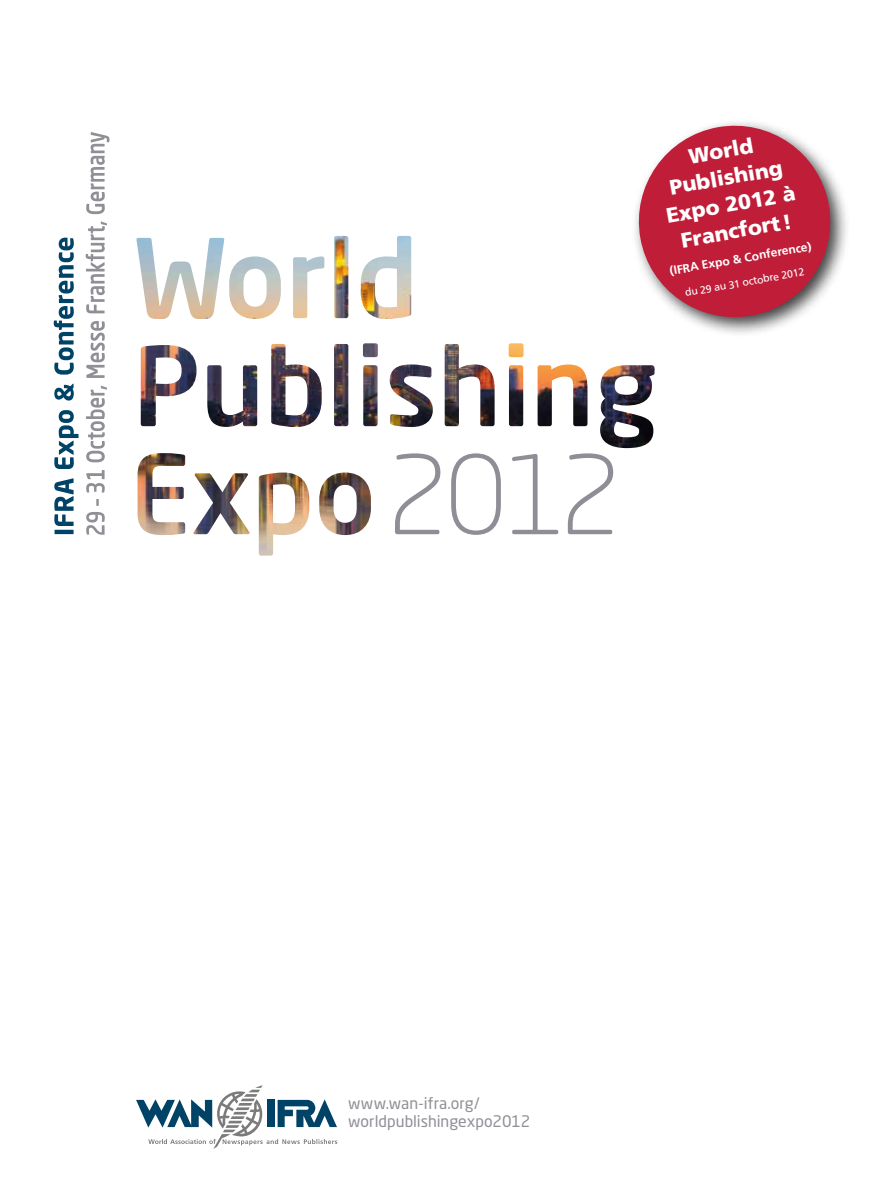
<style>
.page{position:relative;width:893px;height:1191px;background:#fff}
.page>*{position:absolute;margin:0;border:0;box-sizing:border-box;transform-origin:0 0}
.t1{font:900 21px/27px "Frutiger LT Com";color:#fff;text-align:center}
.t2{font:15.75px/18px "Neo Sans Pro";letter-spacing:.005em;color:#8f8f96}
.t3{font:700 12px "Frutiger LT Com";color:#fff}
.t4{font:10.5px "Frutiger LT Com";color:#fff}
</style>
<div class="page">
<img style="left:54px;top:410px;width:322px;height:146px">
<img style="left:444px;top:410px;width:144px;height:17px">
<img style="left:136px;top:238px;width:88px;height:81px">
<img style="left:229px;top:256px;width:52px;height:63px">
<img style="left:293px;top:256px;width:31px;height:62px">
<img style="left:334px;top:236px;width:14px;height:82px">
<img style="left:361px;top:236px;width:50px;height:83px">
<img style="left:141px;top:345px;width:55px;height:81px">
<img style="left:207px;top:365px;width:50px;height:62px">
<img style="left:271px;top:344px;width:51px;height:83px">
<img style="left:334px;top:344px;width:14px;height:82px">
<img style="left:363px;top:343px;width:15px;height:83px">
<img style="left:390px;top:364px;width:43px;height:63px">
<img style="left:445px;top:344px;width:50px;height:82px">
<img style="left:509px;top:343px;width:15px;height:83px">
<img style="left:538px;top:364px;width:49px;height:62px">
<img style="left:600px;top:365px;width:55px;height:83px">
<img style="left:138px;top:453px;width:47px;height:82px">
<img style="left:193px;top:473px;width:57px;height:61px">
<img style="left:259px;top:472px;width:50px;height:83px">
<img style="left:319px;top:472px;width:52px;height:63px">
<hr style="left:55px;top:530px;width:19px;height:4px;background:#004366">
<svg style="left:54px;top:478px;width:20px;height:48px"></svg>
<svg style="left:54px;top:410px;width:25px;height:59px"></svg>
<svg style="left:54px;top:383px;width:20px;height:17px"></svg>
<svg style="left:54px;top:238px;width:20px;height:136px"></svg>
<svg style="left:86px;top:512px;width:19px;height:23px"></svg>
<svg style="left:96px;top:499px;width:3px;height:7px"></svg>
<svg style="left:86px;top:470px;width:19px;height:22px"></svg>
<svg style="left:86px;top:386px;width:21px;height:76px"></svg>
<svg style="left:86px;top:321px;width:19px;height:57px"></svg>
<svg style="left:86px;top:221px;width:21px;height:92px"></svg>
<svg style="left:86px;top:132px;width:23px;height:82px"></svg>
<svg style="left:395px;top:446px;width:226px;height:89px"></svg>
<svg style="left:136px;top:1085px;width:201px;height:64px"></svg>
<div style="left:631px;top:118px;width:219px;height:219px;background:#000;opacity:.75"></div>
<svg style="left:631px;top:118px;width:207px;height:207px;fill:#c01e38"></svg>
<h1 class="t1" style="left:655px;top:149px;width:132px;rotate:-10deg">World<br>Publishing<br>Expo 2012 à<br>Francfort !</h1>
<p class="t3" style="left:668px;top:264px;width:145px;rotate:-10deg">(IFRA Expo &amp; Conference)</p>
<p class="t4" style="left:684px;top:286px;width:122px;rotate:-10deg">du 29 au 31 octobre 2012</p>
<p class="t2" style="left:348px;top:1093px;width:184px">www.wan-ifra.org/ worldpublishingexpo2012</p>
</div>
